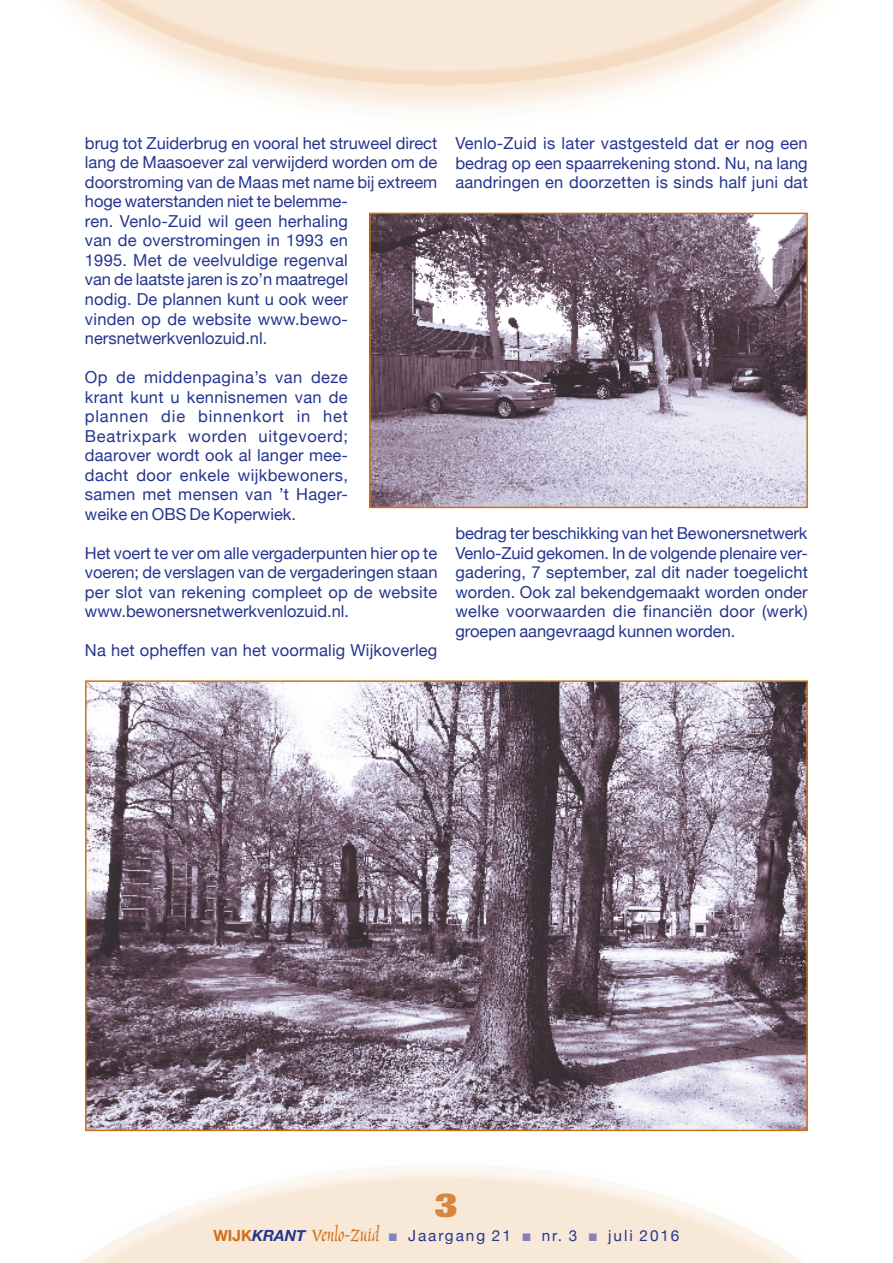
<style>
.page{position:relative;width:893px;height:1263px;background:#fff}
.page>*{position:absolute;margin:0;border:0;box-sizing:border-box;transform-origin:0 0}
.t1{font:800 36px "Imago";color:#d7863f}
.t2{font:24.3px "Marigold";color:#ce7018}
.t3{font:16.5px/19.5px "Helvetica Neue";color:#25358f;text-align:justify}
.t4{font:15.3px "Helvetica Neue";letter-spacing:.125em;color:#25358f}
.s1{font-family:"Helvetica Neue";font-weight:700;font-size:15.3px}
.s2{font-family:"Helvetica Neue";font-weight:700;font-style:italic;font-size:15.3px;color:#25358f}
.s3{color:#8282bb}
</style>
<div class="page">
<img style="left:372px;top:216px;width:433px;height:289px">
<div style="left:369px;top:213px;width:439px;height:295px;border:2px solid #ce7018"></div>
<img style="left:88px;top:683px;width:717px;height:445px">
<div style="left:85px;top:680px;width:723px;height:451px;border:2px solid #ce7018"></div>
<p class="t3" style="left:85px;top:134px;width:354px;text-align:left">brug tot Zuiderbrug en vooral het struweel direct lang de Maasoever zal verwijderd worden om de doorstroming van de Maas met name bij extreem hoge waterstanden niet te belemme-<br>ren. Venlo-Zuid wil geen herhaling<br>van de overstromingen in 1993 en<br>1995. Met de veelvuldige regenval<br>van de laatste jaren is zo’n maatregel<br>nodig. De plannen kunt u ook weer<br>vinden op de website www.bewo&shy;nersnetwerkvenlozuid.nl.</p>
<p class="t3" style="left:85px;top:368px;width:265px">Op de middenpagina’s van deze krant kunt u kennisnemen van de plannen die binnenkort in het Beatrixpark worden uitgevoerd; daarover wordt ook al langer mee&shy;dacht door enkele wijkbewoners, samen met mensen van ’t Hager&shy;weike en OBS De Koperwiek.</p>
<p class="t3" style="left:85px;top:544px;width:354px">Het voert te ver om alle vergaderpunten hier op te voeren; de verslagen van de vergaderingen staan per slot van rekening compleet op de website www.bewonersnetwerkvenlozuid.nl.</p>
<p class="t3" style="left:85px;top:641px;width:354px">Na het opheffen van het voormalig Wijkoverleg</p>
<p class="t3" style="left:455px;top:134px;width:354px">Venlo-Zuid is later vastgesteld dat er nog een bedrag op een spaarrekening stond. Nu, na lang aandringen en doorzetten is sinds half juni dat</p>
<p class="t3" style="left:455px;top:524px;width:354px">bedrag ter beschikking van het Bewonersnetwerk Venlo-Zuid gekomen. In de volgende plenaire ver&shy;gadering, 7 september, zal dit nader toegelicht worden. Ook zal bekendgemaakt worden onder welke voorwaarden die financiën door (werk) groepen aangevraagd kunnen worden.</p>
<h1 class="t1" style="left:435px;top:1182px;width:25px">3</h1>
<h2 class="t2" style="left:213px;top:1220px;width:167px"><span class="s1">WIJK</span><span class="s2">KRANT</span> Venlo-Zuid</h2>
<p class="t4" style="left:389px;top:1224px;width:292px"><span class="s3">■</span> Jaargang 21 <span class="s3">■</span> nr. 3 <span class="s3">■</span> juli 2016</p>
</div>
